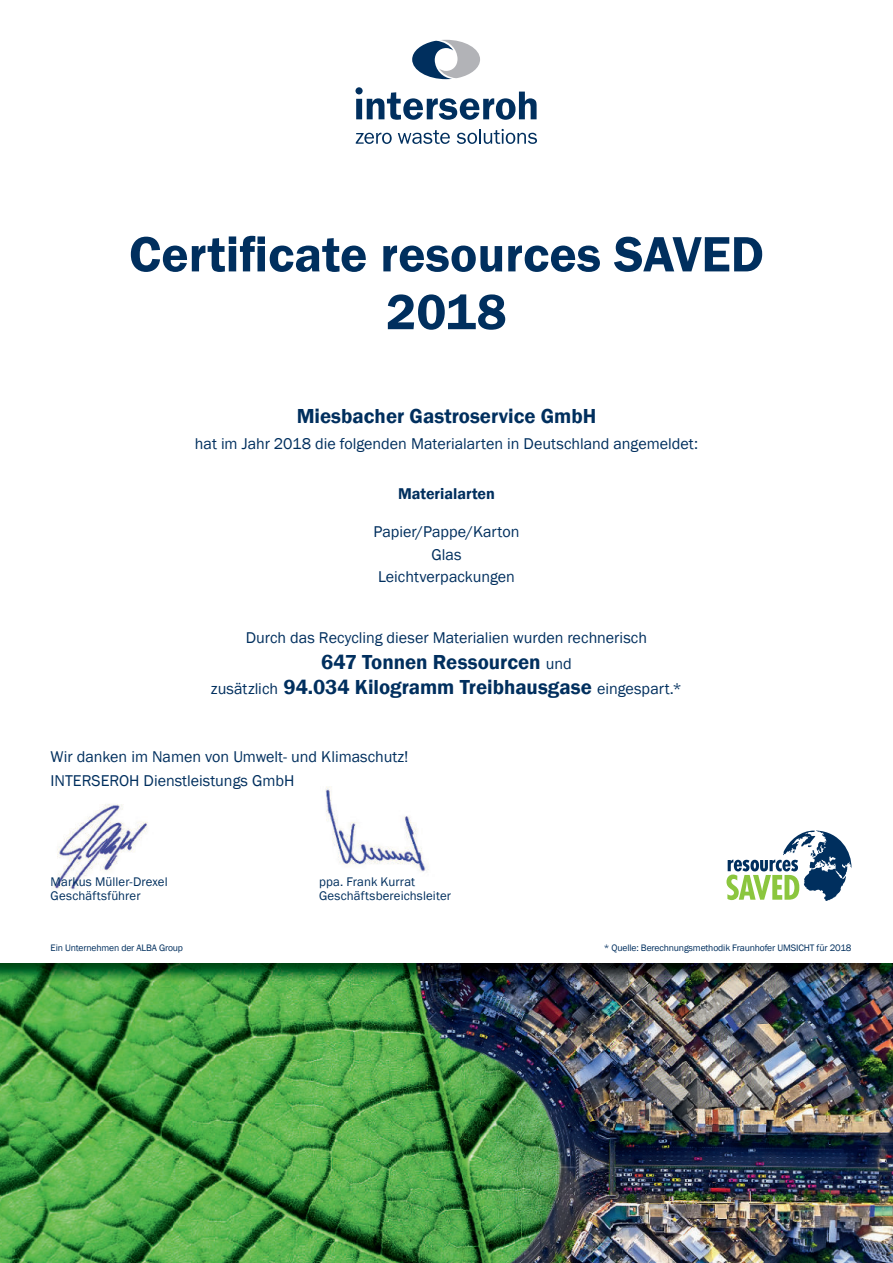
<style>
.page{position:relative;width:893px;height:1263px;background:#fff}
.page>*{position:absolute;margin:0;border:0;box-sizing:border-box;transform-origin:0 0}
.t1{font:600 51.3px/57.8px "Franklin Gothic";color:#002f5e;text-align:center}
.t2{font:600 20.85px/25.7px "Franklin Gothic";color:#002f5e;text-align:center}
.t3{font:16.05px/22.8px "Franklin Gothic";color:#002f5e;text-align:center}
.t4{font:600 16.05px "Franklin Gothic";color:#002f5e}
.t5{font:12.9px/14.4px "Franklin Gothic";letter-spacing:.01em;color:#002f5e}
.t6{font:9.6px "Franklin Gothic";letter-spacing:-.015em;color:#002f5e}
.s1{font-weight:400;font-size:16.05px}
</style>
<div class="page">
<svg style="left:398px;top:130px;width:52px;height:14px"></svg>
<svg style="left:356px;top:133px;width:36px;height:11px"></svg>
<svg style="left:457px;top:129px;width:80px;height:15px"></svg>
<svg style="left:355px;top:87px;width:182px;height:33px"></svg>
<svg style="left:412px;top:40px;width:68px;height:39px"></svg>
<svg style="left:726px;top:830px;width:125px;height:71px"></svg>
<img style="left:0;top:963px;width:893px;height:300px">
<img style="left:325px;top:786px;width:104px;height:86px">
<img style="left:51px;top:804px;width:97px;height:86px">
<h1 class="t1" style="left:129px;top:226px;width:636px">Certificate resources SAVED<br>2018</h1>
<p class="t2" style="left:297px;top:404px;width:301px">Miesbacher Gastroservice GmbH</p>
<p class="t3" style="left:195px;top:433px;width:505px">hat im Jahr 2018 die folgenden Materialarten in Deutschland angemeldet:</p>
<p class="t4" style="left:398px;top:484px;width:98px">Materialarten</p>
<p class="t3" style="left:373px;top:521px;width:148px">Papier/Pappe/Karton<br>Glas<br>Leichtverpackungen</p>
<p class="t3" style="left:246px;top:627px;width:403px">Durch das Recycling dieser Materialien wurden rechnerisch</p>
<p class="t2" style="left:211px;top:649px;width:473px">647 Tonnen Ressourcen <span class="s1">und<br>zusätzlich</span> 94.034 Kilogramm Treibhausgase <span class="s1">eingespart.*</span></p>
<p class="t3" style="left:51px;top:745px;width:359px;line-height:24px;text-align:left">Wir danken im Namen von Umwelt- und Klimaschutz!<br>INTERSEROH Dienstleistungs GmbH</p>
<p class="t5" style="left:51px;top:875px;width:119px">Markus Müller-Drexel<br>Geschäftsführer</p>
<p class="t5" style="left:319px;top:875px;width:134px">ppa. Frank Kurrat<br>Geschäftsbereichsleiter</p>
<p class="t6" style="left:51px;top:943px;width:134px">Ein Unternehmen der ALBA Group</p>
<p class="t6" style="left:604px;top:943px;width:249px">* Quelle: Berechnungsmethodik Fraunhofer UMSICHT für 2018</p>
</div>
